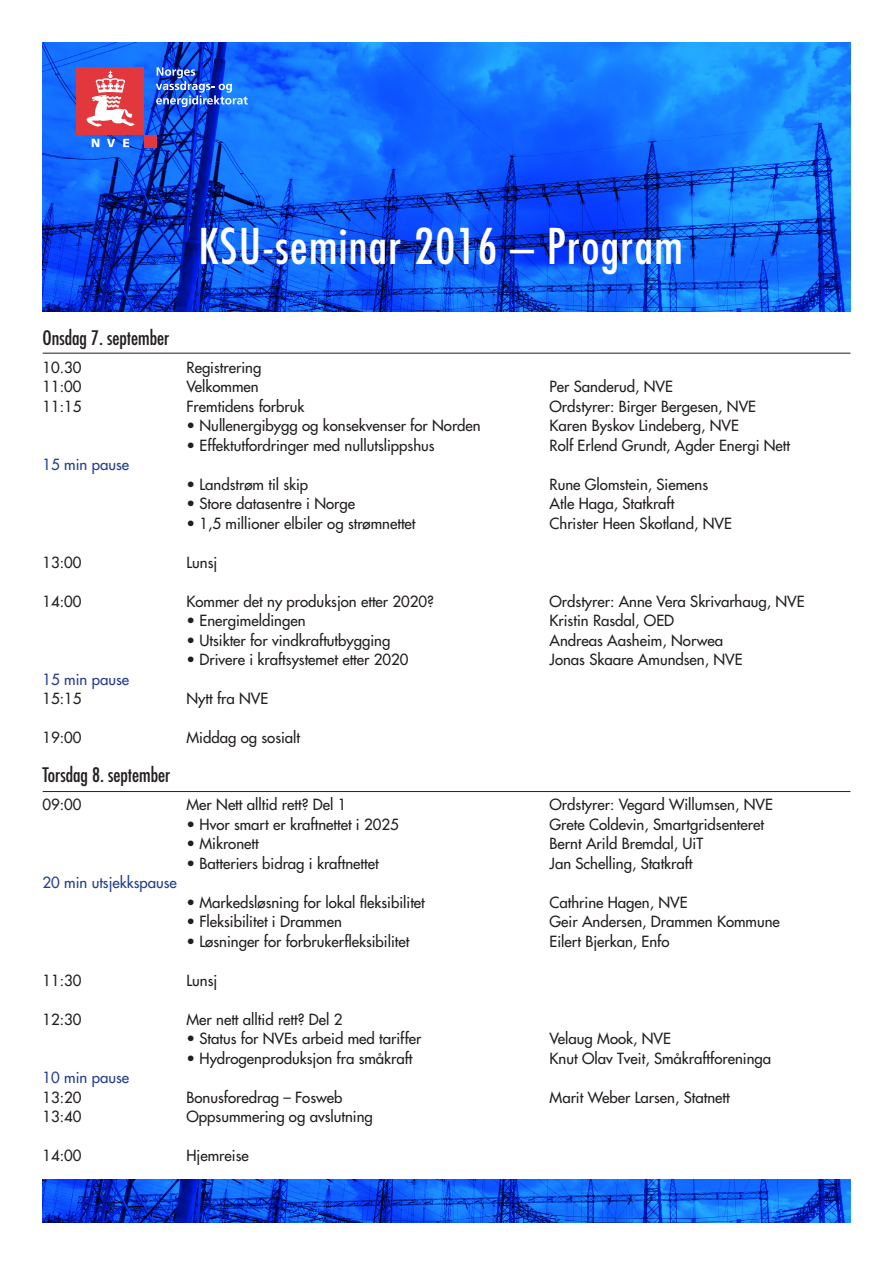
<style>
.page{position:relative;width:893px;height:1263px;background:#fff}
.page>*{position:absolute;margin:0;border:0;box-sizing:border-box;transform-origin:0 0}
.t1{font:condensed 48px "Futura Std";letter-spacing:.03em;color:#fff}
.t2{font:condensed 19.5px "Futura Std";color:#231f20}
.t3{font:500 15px "Futura Std";color:#231f20}
.t4{font:500 15px "Futura Std";color:#253f8e}
</style>
<div class="page">
<img style="left:43px;top:43px;width:807px;height:268px">
<img style="left:43px;top:1179px;width:807px;height:43px">
<svg style="left:92px;top:139px;width:7px;height:8px"></svg>
<svg style="left:107px;top:139px;width:8px;height:8px"></svg>
<svg style="left:123px;top:139px;width:6px;height:8px"></svg>
<img style="left:156px;top:67px;width:92px;height:40px">
<div style="left:77px;top:67px;width:67px;height:68px;background:#e1373d"></div>
<div style="left:144px;top:135px;width:13px;height:12px;background:#e1373d"></div>
<svg style="left:87px;top:71px;width:48px;height:56px"></svg>
<hr style="left:43px;top:353px;width:807px;height:1px;background:#231f20">
<hr style="left:43px;top:791px;width:807px;height:1px;background:#231f20">
<p class="t1" style="left:198px;top:217px;width:486px">KSU-seminar 2016 – Program</p>
<p class="t2" style="left:43px;top:326px;width:128px">Onsdag 7. september</p>
<p class="t3" style="left:43px;top:358px;width:41px">10.30</p>
<p class="t3" style="left:187px;top:358px;width:76px">Registrering</p>
<p class="t3" style="left:43px;top:377px;width:41px">11:00</p>
<p class="t3" style="left:187px;top:377px;width:74px">Velkommen</p>
<p class="t3" style="left:550px;top:377px;width:125px">Per Sanderud, NVE</p>
<p class="t3" style="left:43px;top:397px;width:41px">11:15</p>
<p class="t3" style="left:187px;top:397px;width:119px">Fremtidens forbruk</p>
<p class="t3" style="left:550px;top:397px;width:208px">Ordstyrer: Birger Bergesen, NVE</p>
<p class="t3" style="left:187px;top:416px;width:296px">• Nullenergibygg og konsekvenser for Norden</p>
<p class="t3" style="left:550px;top:416px;width:191px">Karen Byskov Lindeberg, NVE</p>
<p class="t3" style="left:187px;top:436px;width:250px">• Effektutfordringer med nullutslippshus</p>
<p class="t3" style="left:550px;top:436px;width:242px">Rolf Erlend Grundt, Agder Energi Nett</p>
<p class="t4" style="left:43px;top:455px;width:88px">15 min pause</p>
<p class="t3" style="left:187px;top:475px;width:123px">• Landstrøm til skip</p>
<p class="t3" style="left:550px;top:475px;width:160px">Rune Glomstein, Siemens</p>
<p class="t3" style="left:187px;top:494px;width:170px">• Store datasentre i Norge</p>
<p class="t3" style="left:550px;top:494px;width:126px">Atle Haga, Statkraft</p>
<p class="t3" style="left:187px;top:514px;width:230px">• 1,5 millioner elbiler og strømnettet</p>
<p class="t3" style="left:550px;top:514px;width:184px">Christer Heen Skotland, NVE</p>
<p class="t3" style="left:43px;top:553px;width:41px">13:00</p>
<p class="t3" style="left:187px;top:553px;width:32px">Lunsj</p>
<p class="t3" style="left:43px;top:592px;width:41px">14:00</p>
<p class="t3" style="left:187px;top:592px;width:249px">Kommer det ny produksjon etter 2020?</p>
<p class="t3" style="left:550px;top:592px;width:257px">Ordstyrer: Anne Vera Skrivarhaug, NVE</p>
<p class="t3" style="left:187px;top:611px;width:121px">• Energimeldingen</p>
<p class="t3" style="left:550px;top:611px;width:126px">Kristin Rasdal, OED</p>
<p class="t3" style="left:187px;top:631px;width:205px">• Utsikter for vindkraftutbygging</p>
<p class="t3" style="left:550px;top:631px;width:175px">Andreas Aasheim, Norwea</p>
<p class="t3" style="left:187px;top:650px;width:223px">• Drivere i kraftsystemet etter 2020</p>
<p class="t3" style="left:550px;top:650px;width:195px">Jonas Skaare Amundsen, NVE</p>
<p class="t4" style="left:43px;top:670px;width:88px">15 min pause</p>
<p class="t3" style="left:43px;top:689px;width:41px">15:15</p>
<p class="t3" style="left:187px;top:689px;width:83px">Nytt fra NVE</p>
<p class="t3" style="left:43px;top:728px;width:41px">19:00</p>
<p class="t3" style="left:187px;top:728px;width:115px">Middag og sosialt</p>
<p class="t2" style="left:43px;top:763px;width:129px">Torsdag 8. september</p>
<p class="t3" style="left:43px;top:795px;width:41px">09:00</p>
<p class="t3" style="left:187px;top:795px;width:161px">Mer Nett alltid rett? Del 1</p>
<p class="t3" style="left:550px;top:795px;width:225px">Ordstyrer: Vegard Willumsen, NVE</p>
<p class="t3" style="left:187px;top:815px;width:214px">• Hvor smart er kraftnettet i 2025</p>
<p class="t3" style="left:550px;top:815px;width:216px">Grete Coldevin, Smartgridsenteret</p>
<p class="t3" style="left:187px;top:834px;width:74px">• Mikronett</p>
<p class="t3" style="left:550px;top:834px;width:155px">Bernt Arild Bremdal, UiT</p>
<p class="t3" style="left:187px;top:854px;width:194px">• Batteriers bidrag i kraftnettet</p>
<p class="t3" style="left:550px;top:854px;width:144px">Jan Schelling, Statkraft</p>
<p class="t4" style="left:43px;top:873px;width:136px">20 min utsjekkspause</p>
<p class="t3" style="left:187px;top:893px;width:240px">• Markedsløsning for lokal fleksibilitet</p>
<p class="t3" style="left:550px;top:893px;width:140px">Cathrine Hagen, NVE</p>
<p class="t3" style="left:187px;top:912px;width:157px">• Fleksibilitet i Drammen</p>
<p class="t3" style="left:550px;top:912px;width:232px">Geir Andersen, Drammen Kommune</p>
<p class="t3" style="left:187px;top:932px;width:224px">• Løsninger for forbrukerfleksibilitet</p>
<p class="t3" style="left:550px;top:932px;width:121px">Eilert Bjerkan, Enfo</p>
<p class="t3" style="left:43px;top:971px;width:41px">11:30</p>
<p class="t3" style="left:187px;top:971px;width:32px">Lunsj</p>
<p class="t3" style="left:43px;top:1010px;width:41px">12:30</p>
<p class="t3" style="left:187px;top:1010px;width:158px">Mer nett alltid rett? Del 2</p>
<p class="t3" style="left:187px;top:1029px;width:236px">• Status for NVEs arbeid med tariffer</p>
<p class="t3" style="left:550px;top:1029px;width:123px">Velaug Mook, NVE</p>
<p class="t3" style="left:187px;top:1049px;width:228px">• Hydrogenproduksjon fra småkraft</p>
<p class="t3" style="left:550px;top:1049px;width:223px">Knut Olav Tveit, Småkraftforeninga</p>
<p class="t4" style="left:43px;top:1068px;width:88px">10 min pause</p>
<p class="t3" style="left:43px;top:1088px;width:41px">13:20</p>
<p class="t3" style="left:187px;top:1088px;width:158px">Bonusforedrag – Fosweb</p>
<p class="t3" style="left:550px;top:1088px;width:182px">Marit Weber Larsen, Statnett</p>
<p class="t3" style="left:43px;top:1107px;width:41px">13:40</p>
<p class="t3" style="left:187px;top:1107px;width:188px">Oppsummering og avslutning</p>
<p class="t3" style="left:43px;top:1146px;width:41px">14:00</p>
<p class="t3" style="left:187px;top:1146px;width:64px">Hjemreise</p>
</div>
